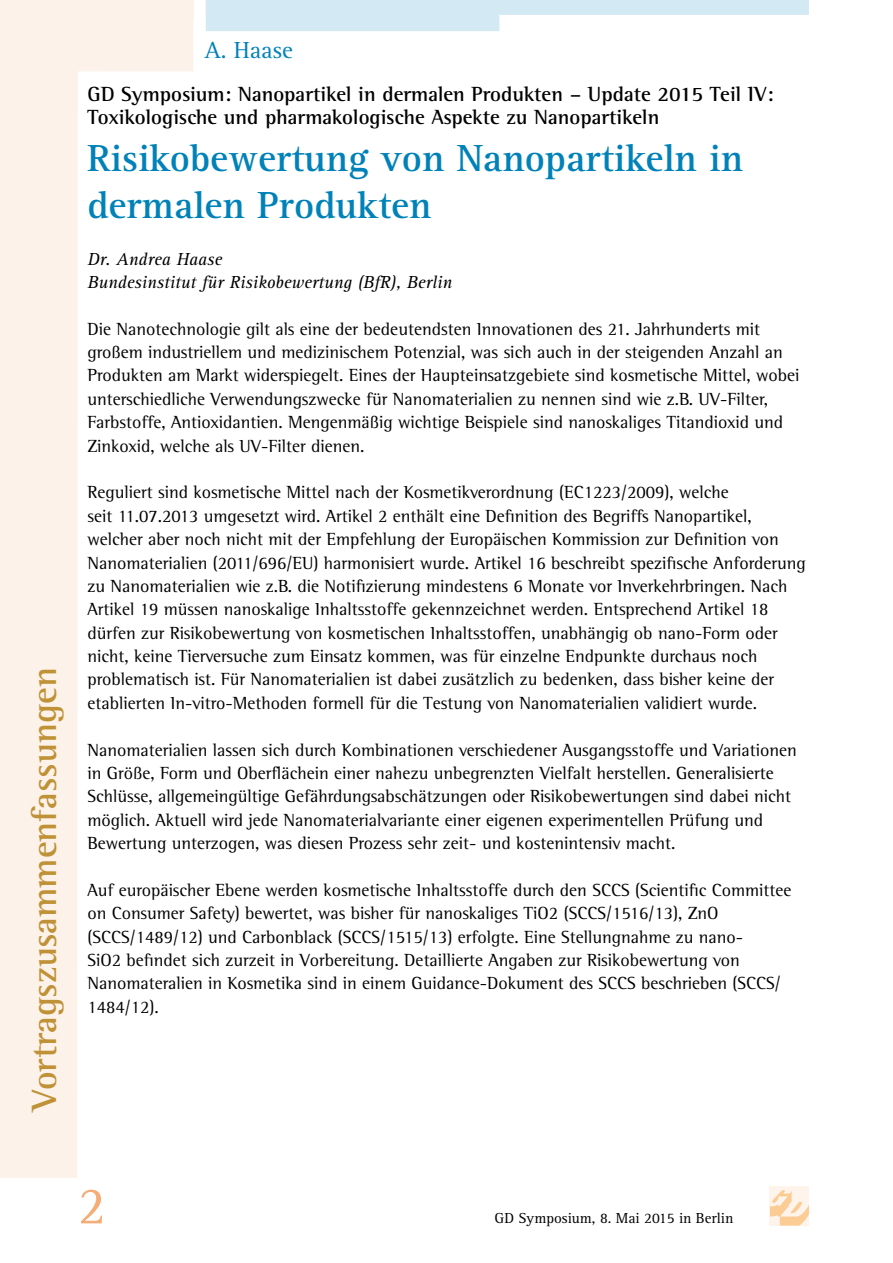
<style>
.page{position:relative;width:893px;height:1263px;background:#fff}
.page>*{position:absolute;margin:0;border:0;box-sizing:border-box;transform-origin:0 0}
.t1{font:54px "Agfa Rotis Serif";color:#f5ac75}
.t2{font:700 39px/46.8px "Agfa Rotis Serif";color:#0082b8}
.t3{font:700 36px "Agfa Rotis Semi Serif";color:#bf9237}
.t4{font:24px "Agfa Rotis Serif";color:#0082b8}
.t5{font:700 21px/23.4px "Agfa Rotis Semi Serif";color:#000}
.t6{font:18px/23.4px "Agfa Rotis Semi Serif";color:#000}
.t7{font:italic 18px/23.4px "Agfa Rotis Serif";color:#000}
.t8{font:15px "Agfa Rotis Serif";color:#000}
</style>
<div class="page">
<div style="left:770px;top:1186px;width:39px;height:39px;background:#fef4eb"></div>
<svg style="left:770px;top:1190px;width:39px;height:35px"></svg>
<svg style="left:0;top:0;width:194px;height:1178px"></svg>
<div style="left:0;top:0;width:193px;height:17px;background:#fcf2ea"></div>
<svg style="left:206px;top:0;width:603px;height:31px"></svg>
<h3 class="t3" style="left:23px;top:1111px;width:445px;rotate:-90deg">Vortragszusammenfassungen</h3>
<h3 class="t4" style="left:204px;top:36px;width:90px">A. Haase</h3>
<p class="t5" style="left:87px;top:82px;width:688px">GD Symposium: Nanopartikel in dermalen Produkten – Update 2015 Teil IV:<br>Toxikologische und pharmakologische Aspekte zu Nanopartikeln</p>
<h2 class="t2" style="left:87px;top:135px;width:657px">Risikobewertung von Nanopartikeln in dermalen Produkten</h2>
<p class="t7" style="left:87px;top:247px;width:366px">Dr. Andrea Haase<br>Bundesinstitut für Risikobewertung (BfR), Berlin</p>
<p class="t6" style="left:87px;top:317px;width:714px">Die Nanotechnologie gilt als eine der bedeutendsten Innovationen des 21. Jahrhunderts mit großem industriellem und medizinischem Potenzial, was sich auch in der steigenden Anzahl an Produkten am Markt widerspiegelt. Eines der Haupteinsatzgebiete sind kosmetische Mittel, wobei unterschiedliche Verwendungszwecke für Nanomaterialien zu nennen sind wie z.B. UV-Filter, Farbstoffe, Antioxidantien. Mengenmäßig wichtige Beispiele sind nanoskaliges Titandioxid und Zinkoxid, welche als UV-Filter dienen.</p>
<p class="t6" style="left:87px;top:480px;width:720px">Reguliert sind kosmetische Mittel nach der Kosmetikverordnung (EC1223/2009), welche<br>seit 11.07.2013 umgesetzt wird. Artikel 2 enthält eine Definition des Begriffs Nanopartikel, welcher aber noch nicht mit der Empfehlung der Europäischen Kommission zur Definition von Nanomaterialien (2011/696/EU) harmonisiert wurde. Artikel 16 beschreibt spezifische Anforderung zu Nanomaterialien wie z.B. die Notifizierung mindestens 6 Monate vor Inverkehrbringen. Nach Artikel 19 müssen nanoskalige Inhaltsstoffe gekennzeichnet werden. Entsprechend Artikel 18 dürfen zur Risikobewertung von kosmetischen Inhaltsstoffen, unabhängig ob nano-Form oder nicht, keine Tierversuche zum Einsatz kommen, was für einzelne Endpunkte durchaus noch problematisch ist. Für Nanomaterialien ist dabei zusätzlich zu bedenken, dass bisher keine der etablierten In-vitro-Methoden formell für die Testung von Nanomaterialien validiert wurde.</p>
<p class="t6" style="left:87px;top:738px;width:711px">Nanomaterialien lassen sich durch Kombinationen verschiedener Ausgangsstoffe und Variationen in Größe, Form und Oberflächein einer nahezu unbegrenzten Vielfalt herstellen. Generalisierte Schlüsse, allgemeingültige Gefährdungsabschätzungen oder Risikobewertungen sind dabei nicht möglich. Aktuell wird jede Nanomaterialvariante einer eigenen experimentellen Prüfung und Bewertung unterzogen, was diesen Prozess sehr zeit- und kostenintensiv macht.</p>
<p class="t6" style="left:87px;top:878px;width:706px">Auf europäischer Ebene werden kosmetische Inhaltsstoffe durch den SCCS (Scientific Committee on Consumer Safety) bewertet, was bisher für nanoskaliges TiO2 (SCCS/1516/13), ZnO (SCCS/1489/12) und Carbonblack (SCCS/1515/13) erfolgte. Eine Stellungnahme zu nano-<br>SiO2 befindet sich zurzeit in Vorbereitung. Detaillierte Angaben zur Risikobewertung von Nanomateralien in Kosmetika sind in einem Guidance-Dokument des SCCS beschrieben (SCCS/ 1484/12).</p>
<h1 class="t1" style="left:78px;top:1175px;width:30px">2</h1>
<p class="t8" style="left:494px;top:1209px;width:241px">GD Symposium, 8. Mai 2015 in Berlin</p>
</div>
